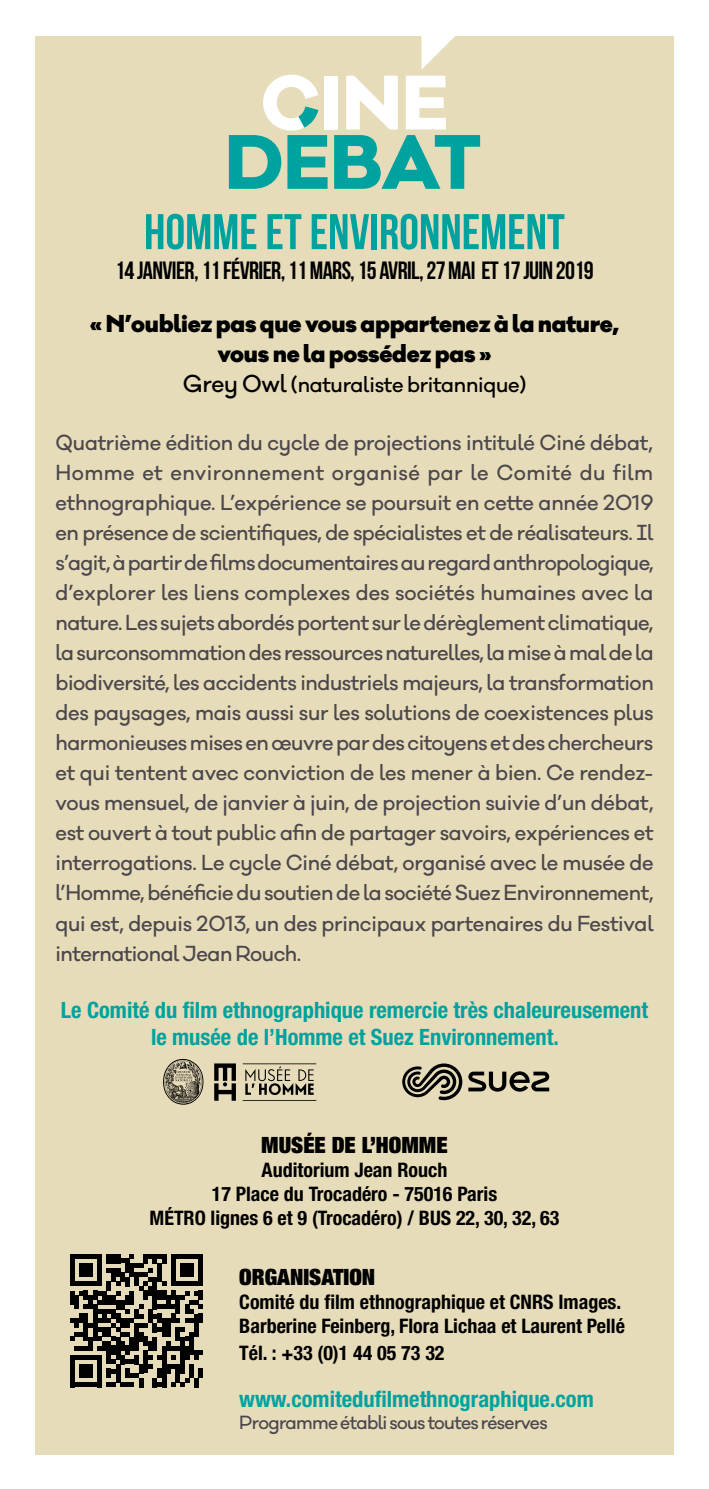
<style>
.page{position:relative;width:709px;height:1489px;background:#fff}
.page>*{position:absolute;margin:0;border:0;box-sizing:border-box;transform-origin:0 0}
.t1{font:50px "Bebas Neue";color:#00a29f}
.t2{font:25px "Bebas Neue";letter-spacing:-.025em;color:#000}
.t3{font:700 condensed 22.5px/27px "Helvetica Neue";color:#00a29f;text-align:center}
.t4{font:800 22.5px/30px "Galano Classic Alt";letter-spacing:-.01em;color:#000;text-align:center}
.t5{font:900 expanded 22.5px "Helvetica Neue";color:#000}
.t6{font:500 20px/30px "Galano Classic Alt";letter-spacing:-.02em;color:#4b474b;text-align:justify}
.t7{font:700 condensed 20px/24px "Helvetica Neue";color:#000;text-align:center}
.t8{font:500 20px "Galano Classic Alt";letter-spacing:-.01em;color:#000}
.t9{font:500 17.5px "Galano Classic Alt";letter-spacing:-.035em;color:#4b474b}
.s1{font-size:22.5px}
</style>
<div class="page">
<div style="left:35px;top:36px;width:638px;height:1417px;background:#e7dcba"></div>
<svg style="left:334px;top:135px;width:146px;height:54px"></svg>
<div style="left:324px;top:76px;width:14px;height:53px;background:#fff"></div>
<svg style="left:346px;top:76px;width:52px;height:53px"></svg>
<svg style="left:406px;top:76px;width:40px;height:53px"></svg>
<svg style="left:229px;top:75px;width:98px;height:114px"></svg>
<svg style="left:402px;top:1063px;width:60px;height:37px"></svg>
<svg style="left:468px;top:1071px;width:81px;height:20px"></svg>
<svg style="left:245px;top:1066px;width:69px;height:28px"></svg>
<hr style="left:243px;top:1099px;width:73px;height:1px;background:#000">
<hr style="left:243px;top:1063px;width:73px;height:1px;background:#000">
<svg style="left:214px;top:1063px;width:22px;height:37px"></svg>
<svg style="left:163px;top:1059px;width:40px;height:45px"></svg>
<svg style="left:421px;top:36px;width:34px;height:34px"></svg>
<svg style="left:70px;top:1254px;width:133px;height:133px"></svg>
<div style="left:198px;top:1368px;width:5px;height:9px;background:#000"></div>
<h1 class="t1" style="left:144px;top:204px;width:422px">HOMME ET ENVIRONNEMENT</h1>
<p class="t2" style="left:115px;top:257px;width:480px">14 JANVIER, 11 FÉVRIER, 11 MARS, 15 AVRIL, 27 MAI ET 17 JUIN 2019</p>
<p class="t4" style="left:90px;top:308px;width:530px">« N’oubliez pas que vous appartenez à la nature, vous ne la possédez pas »</p>
<p class="t8" style="left:183px;top:371px;width:345px"><span class="s1">Grey Owl</span> (naturaliste britannique)</p>
<p class="t6" style="left:55px;top:428px;width:600px">Quatrième édition du cycle de projections intitulé Ciné débat, Homme et environnement organisé par le Comité du film ethnographique. L’expérience se poursuit en cette année 2019 en présence de scientifiques, de spécialistes et de réalisateurs. Il s’agit, à partir de films documentaires au regard anthropologique, d’explorer les liens complexes des sociétés humaines avec la nature. Les sujets abordés portent sur le dérèglement climatique, la surconsommation des ressources naturelles, la mise à mal de la biodiversité, les accidents industriels majeurs, la transformation des paysages, mais aussi sur les solutions de coexistences plus harmonieuses mises en œuvre par des citoyens et des chercheurs et qui tentent avec conviction de les mener à bien. Ce rendez&shy;vous mensuel, de janvier à juin, de projection suivie d’un débat, est ouvert à tout public afin de partager savoirs, expériences et interrogations. Le cycle Ciné débat, organisé avec le musée de l’Homme, bénéficie du soutien de la société Suez Environnement, qui est, depuis 2013, un des principaux partenaires du Festival international Jean Rouch.</p>
<p class="t3" style="left:61px;top:995px;width:589px">Le Comité du film ethnographique remercie très chaleureusement le musée de l’Homme et Suez Environnement.</p>
<p class="t5" style="left:261px;top:1130px;width:188px">MUSÉE DE L’HOMME</p>
<p class="t7" style="left:150px;top:1157px;width:411px">Auditorium Jean Rouch<br>17 Place du Trocadéro - 75016 Paris<br>MÉTRO lignes 6 et 9 (Trocadéro) / BUS 22, 30, 32, 63</p>
<p class="t5" style="left:239px;top:1262px;width:137px">ORGANISATION</p>
<p class="t7" style="left:239px;top:1289px;width:387px;text-align:left">Comité du film ethnographique et CNRS Images.<br>Barberine Feinberg, Flora Lichaa et Laurent Pellé</p>
<p class="t7" style="left:239px;top:1340px;width:207px">Tél. : +33 (0)1 44 05 73 32</p>
<p class="t3" style="left:239px;top:1384px;width:356px">www.comitedufilmethnographique.com</p>
<p class="t9" style="left:239px;top:1411px;width:310px">Programme établi sous toutes réserves</p>
</div>
